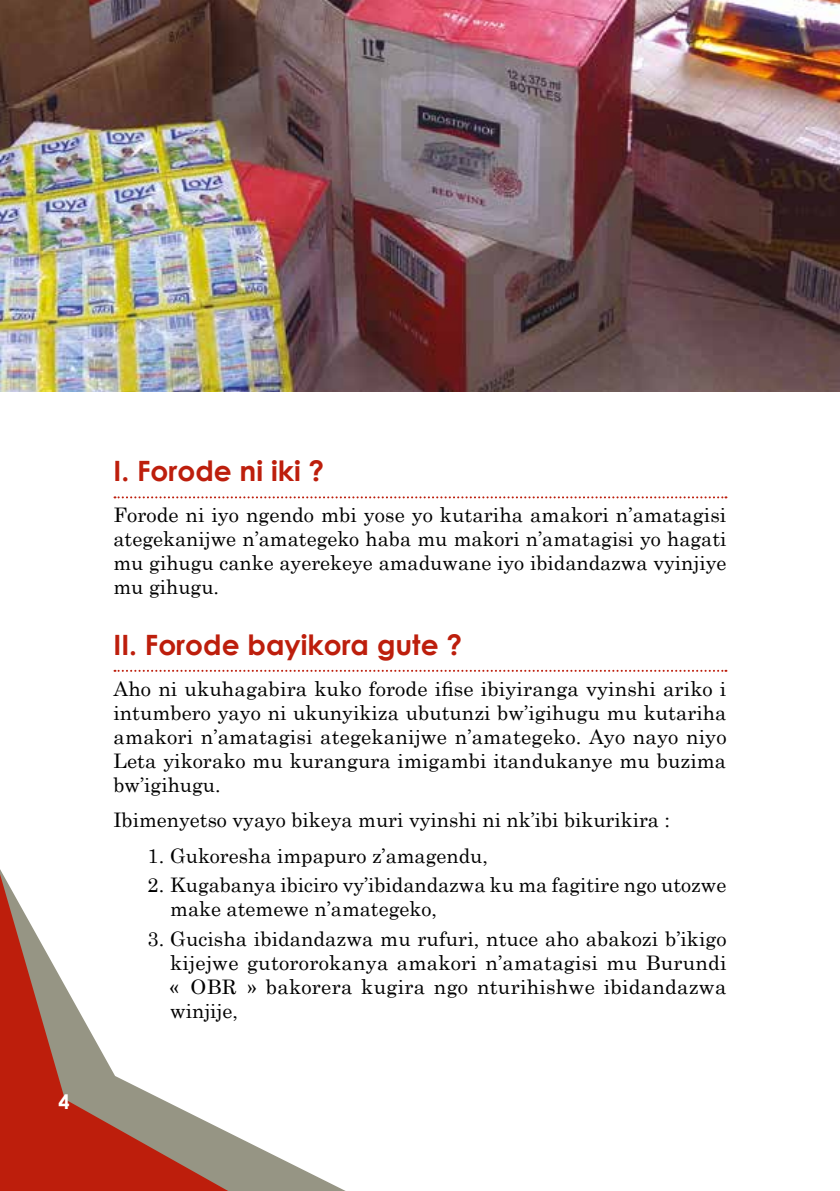
<style>
.page{position:relative;width:840px;height:1191px;background:#fff}
.page>*{position:absolute;margin:0;border:0;box-sizing:border-box;transform-origin:0 0}
.t1{font:700 28px "Century Gothic";color:#bd1e0c}
.t2{font:20px/24px "Century Schoolbook";color:#000;text-align:justify}
.t3{font:700 20px "Century Gothic";color:#fff}
</style>
<div class="page">
<svg style="left:0;top:869px;width:346px;height:322px"></svg>
<svg style="left:114px;top:496px;width:612px;height:2px"></svg>
<svg style="left:114px;top:670px;width:612px;height:2px"></svg>
<img style="left:0;top:0;width:839px;height:391px">
<p class="t3" style="left:58px;top:1086px;width:13px">4</p>
<h1 class="t1" style="left:113px;top:450px;width:212px">I. Forode ni iki ?</h1>
<p class="t2" style="left:113px;top:501px;width:614px">Forode ni iyo ngendo mbi yose yo kutariha amakori n’amatagisi ategekanijwe n’amategeko haba mu makori n’amatagisi yo hagati mu gihugu canke ayerekeye amaduwane iyo ibidandazwa vyinjiye mu gihugu.</p>
<h1 class="t1" style="left:113px;top:623px;width:350px">II. Forode bayikora gute ?</h1>
<p class="t2" style="left:113px;top:675px;width:614px">Aho ni ukuhagabira kuko forode ifise ibiyiranga vyinshi ariko i intumbero yayo ni ukunyikiza ubutunzi bw’igihugu mu kutariha amakori n’amatagisi ategekanijwe n’amategeko. Ayo nayo niyo Leta yikorako mu kurangura imigambi itandukanye mu buzima bw’igihugu.</p>
<p class="t2" style="left:113px;top:806px;width:558px">Ibimenyetso vyayo bikeya muri vyinshi ni nk’ibi bikurikira :</p>
<p class="t2" style="left:147px;top:841px;width:342px">1. Gukoresha impapuro z’amagendu,</p>
<p class="t2" style="left:170px;top:871px;width:557px;text-indent:-23px">2. Kugabanya ibiciro vy’ibidandazwa ku ma fagitire ngo utozwe make atemewe n’amategeko,</p>
<p class="t2" style="left:170px;top:925px;width:557px;text-indent:-23px">3. Gucisha ibidandazwa mu rufuri, ntuce aho abakozi b’ikigo kijejwe gutororokanya amakori n’amatagisi mu Burundi « OBR » bakorera kugira ngo nturihishwe ibidandazwa winjije,</p>
</div>
